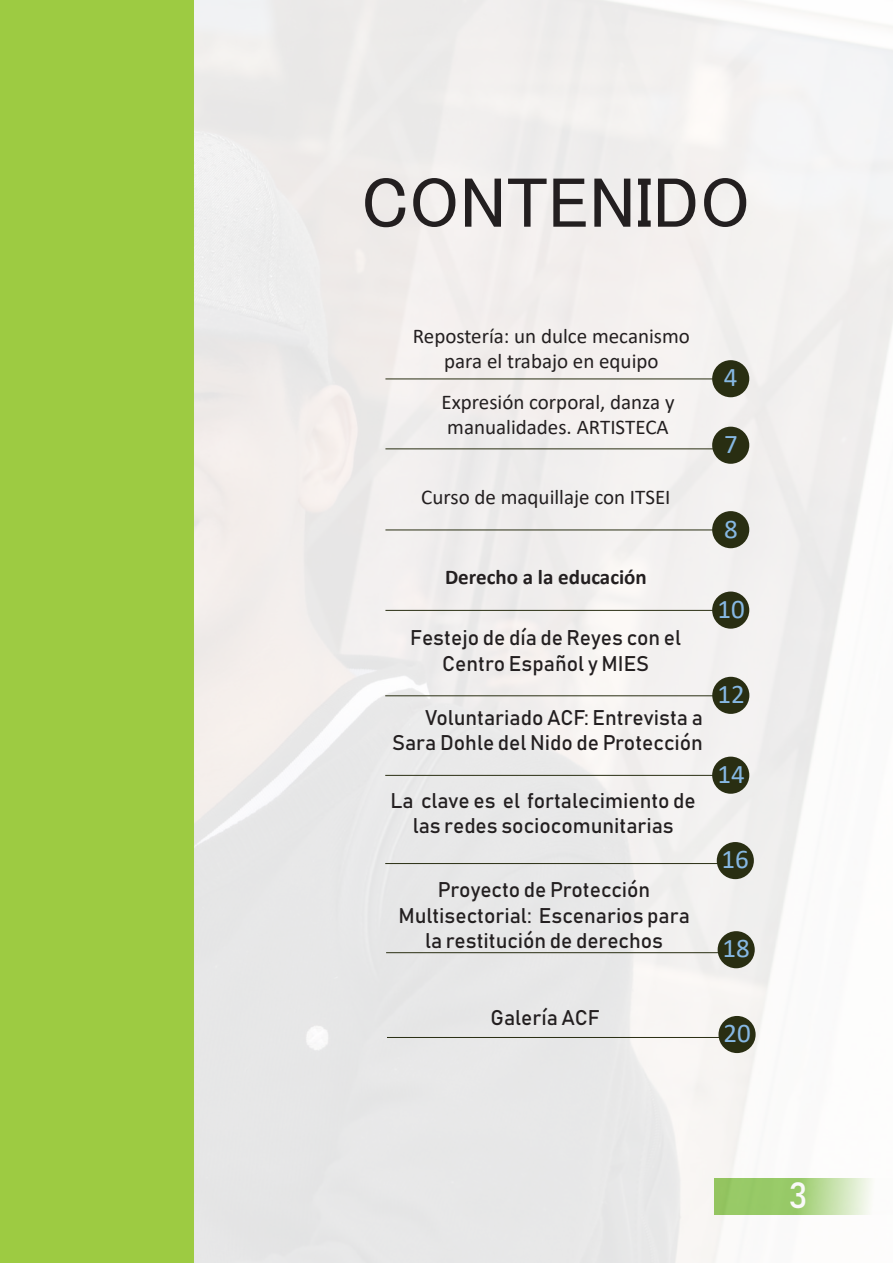
<style>
.page{position:relative;width:893px;height:1263px;background:#fff}
.page>*{position:absolute;margin:0;border:0;box-sizing:border-box;transform-origin:0 0}
.t1{font:72px "MS P Gothic";color:#231f20}
.t2{font:36px "Bahnschrift";color:#fff}
.t3{font:27px "Calibri";color:#86b8e3}
.t4{font:21px/25.2px "Bahnschrift";color:#231f20;text-align:center}
.t5{font:21px/25.2px "Calibri";color:#231f20;text-align:center}
.t6{font:700 21px "Calibri";color:#231f20}
</style>
<div class="page">
<img style="left:193px;top:0;width:700px;height:1263px">
<hr style="left:385px;top:379px;width:348px;height:1px;background:#292e12">
<hr style="left:385px;top:449px;width:348px;height:1px;background:#292e12">
<hr style="left:385px;top:530px;width:348px;height:1px;background:#292e12">
<hr style="left:385px;top:610px;width:348px;height:1px;background:#292e12">
<hr style="left:385px;top:695px;width:348px;height:1px;background:#292e12">
<hr style="left:385px;top:775px;width:348px;height:1px;background:#292e12">
<hr style="left:385px;top:863px;width:348px;height:1px;background:#292e12">
<hr style="left:387px;top:1037px;width:348px;height:1px;background:#292e12">
<hr style="left:386px;top:952px;width:348px;height:1px;background:#292e12">
<div style="left:712px;top:360px;width:37px;height:37px;background:#292e12;border-radius:50%"></div>
<div style="left:712px;top:427px;width:37px;height:37px;background:#292e12;border-radius:50%"></div>
<div style="left:712px;top:511px;width:37px;height:37px;background:#292e12;border-radius:50%"></div>
<div style="left:712px;top:591px;width:37px;height:38px;background:#292e12;border-radius:50%"></div>
<div style="left:712px;top:677px;width:37px;height:37px;background:#292e12;border-radius:50%"></div>
<div style="left:712px;top:757px;width:37px;height:37px;background:#292e12;border-radius:50%"></div>
<div style="left:0;top:0;width:193px;height:1263px;background:#9dcb42"></div>
<div style="left:717px;top:842px;width:37px;height:37px;background:#292e12;border-radius:50%"></div>
<div style="left:718px;top:1016px;width:38px;height:37px;background:#292e12;border-radius:50%"></div>
<div style="left:718px;top:931px;width:37px;height:37px;background:#292e12;border-radius:50%"></div>
<h1 class="t1" style="left:361px;top:166px;width:391px">CONTENIDO</h1>
<p class="t5" style="left:413px;top:323px;width:279px">Repostería: un dulce mecanismo para el trabajo en equipo</p>
<p class="t5" style="left:441px;top:389px;width:235px;text-align:left">Expresión corporal, danza y manualidades. ARTISTECA</p>
<p class="t5" style="left:421px;top:484px;width:251px">Curso de maquillaje con ITSEI</p>
<p class="t6" style="left:445px;top:562px;width:203px">Derecho a la educación</p>
<p class="t4" style="left:410px;top:625px;width:272px">Festejo de día de Reyes con el<br>Centro Español y MIES</p>
<p class="t4" style="left:392px;top:704px;width:312px;text-align:right">Voluntariado ACF: Entrevista a<br>Sara Dohle del Nido de Protección</p>
<p class="t4" style="left:391px;top:788px;width:307px">La clave es el fortalecimiento de las redes sociocomunitarias</p>
<p class="t4" style="left:398px;top:877px;width:293px">Proyecto de Protección<br>Multisectorial: Escenarios para la restitución de derechos</p>
<p class="t3" style="left:724px;top:359px;width:15px">4</p>
<p class="t3" style="left:724px;top:425px;width:15px">7</p>
<p class="t3" style="left:724px;top:510px;width:15px">8</p>
<p class="t3" style="left:718px;top:590px;width:29px">10</p>
<p class="t3" style="left:717px;top:675px;width:29px">12</p>
<p class="t3" style="left:717px;top:755px;width:29px">14</p>
<p class="t3" style="left:722px;top:840px;width:29px">16</p>
<p class="t3" style="left:722px;top:929px;width:29px">18</p>
<p class="t4" style="left:490px;top:1004px;width:111px">Galería ACF</p>
<p class="t3" style="left:723px;top:1014px;width:29px">20</p>
<h2 class="t2" style="left:789px;top:1172px;width:21px">3</h2>
</div>
